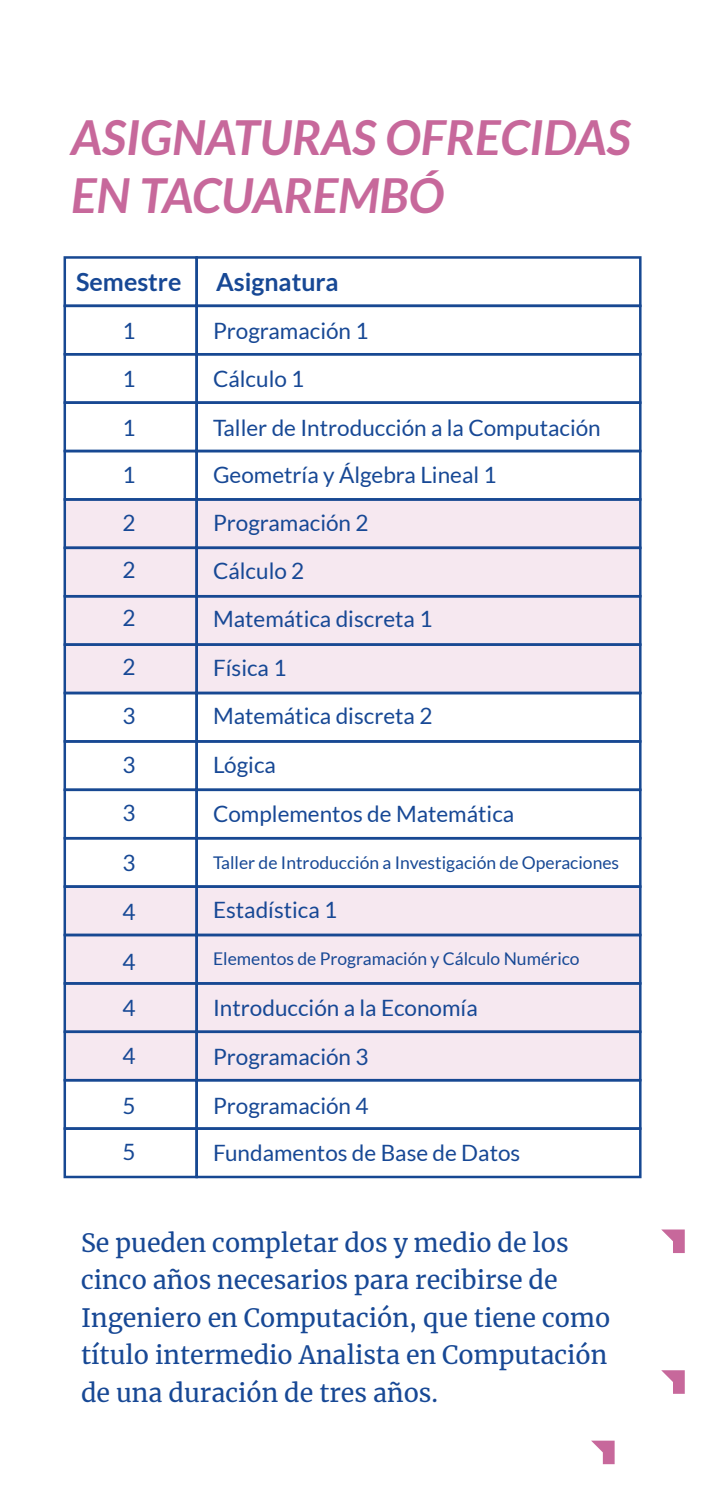
<style>
.page{position:relative;width:703px;height:1489px;background:#fff}
.page>*{position:absolute;margin:0;border:0;box-sizing:border-box;transform-origin:0 0}
.t1{font:italic 700 48.25px/58px "Lato";color:#c7689b}
.t2{font:25px/37.5px "Merriweather";color:#174895}
.t3{font:700 25px "Lato";color:#174895}
.t4{font:22.5px/48.2px "Lato";color:#174895}
.t5{font:17.5px "Lato";color:#174895}
</style>
<div class="page">
<div style="left:65px;top:499px;width:575px;height:194px;background:#f6e8f0"></div>
<div style="left:65px;top:886px;width:575px;height:194px;background:#f6e8f0"></div>
<svg style="left:591px;top:1440px;width:23px;height:23px"></svg>
<svg style="left:661px;top:1370px;width:23px;height:23px"></svg>
<svg style="left:661px;top:1229px;width:23px;height:23px"></svg>
<div style="left:64px;top:256px;width:134px;height:51px;border:2px solid #174892"></div>
<div style="left:64px;top:304px;width:134px;height:51px;border:2px solid #174892"></div>
<div style="left:64px;top:353px;width:134px;height:51px;border:2px solid #174892"></div>
<div style="left:64px;top:401px;width:134px;height:51px;border:2px solid #174892"></div>
<div style="left:64px;top:450px;width:134px;height:50px;border:2px solid #174892"></div>
<div style="left:64px;top:498px;width:134px;height:51px;border:2px solid #174892"></div>
<div style="left:64px;top:546px;width:134px;height:51px;border:2px solid #174892"></div>
<div style="left:64px;top:595px;width:134px;height:51px;border:2px solid #174892"></div>
<div style="left:64px;top:643px;width:134px;height:51px;border:2px solid #174892"></div>
<div style="left:64px;top:691px;width:134px;height:51px;border:2px solid #174892"></div>
<div style="left:64px;top:740px;width:134px;height:51px;border:2px solid #174892"></div>
<div style="left:64px;top:788px;width:134px;height:51px;border:2px solid #174892"></div>
<div style="left:64px;top:837px;width:134px;height:50px;border:2px solid #174892"></div>
<div style="left:64px;top:885px;width:134px;height:51px;border:2px solid #174892"></div>
<div style="left:64px;top:933px;width:134px;height:51px;border:2px solid #174892"></div>
<div style="left:64px;top:982px;width:134px;height:50px;border:2px solid #174892"></div>
<div style="left:64px;top:1030px;width:134px;height:51px;border:2px solid #174892"></div>
<div style="left:64px;top:1078px;width:134px;height:51px;border:2px solid #174892"></div>
<div style="left:64px;top:1127px;width:134px;height:51px;border:2px solid #174892"></div>
<div style="left:195px;top:256px;width:446px;height:51px;border:2px solid #174892"></div>
<div style="left:195px;top:304px;width:446px;height:51px;border:2px solid #174892"></div>
<div style="left:195px;top:353px;width:446px;height:51px;border:2px solid #174892"></div>
<div style="left:195px;top:401px;width:446px;height:51px;border:2px solid #174892"></div>
<div style="left:195px;top:450px;width:446px;height:50px;border:2px solid #174892"></div>
<div style="left:195px;top:498px;width:446px;height:51px;border:2px solid #174892"></div>
<div style="left:195px;top:546px;width:446px;height:51px;border:2px solid #174892"></div>
<div style="left:195px;top:595px;width:446px;height:51px;border:2px solid #174892"></div>
<div style="left:195px;top:643px;width:446px;height:51px;border:2px solid #174892"></div>
<div style="left:195px;top:691px;width:446px;height:51px;border:2px solid #174892"></div>
<div style="left:195px;top:740px;width:446px;height:51px;border:2px solid #174892"></div>
<div style="left:195px;top:788px;width:446px;height:51px;border:2px solid #174892"></div>
<div style="left:195px;top:837px;width:446px;height:50px;border:2px solid #174892"></div>
<div style="left:195px;top:885px;width:446px;height:51px;border:2px solid #174892"></div>
<div style="left:195px;top:933px;width:446px;height:51px;border:2px solid #174892"></div>
<div style="left:195px;top:982px;width:446px;height:50px;border:2px solid #174892"></div>
<div style="left:195px;top:1030px;width:446px;height:51px;border:2px solid #174892"></div>
<div style="left:195px;top:1078px;width:446px;height:51px;border:2px solid #174892"></div>
<div style="left:195px;top:1127px;width:446px;height:51px;border:2px solid #174892"></div>
<h1 class="t1" style="left:71px;top:109px;width:561px">ASIGNATURAS OFRECIDAS<br>EN TACUAREMBÓ</h1>
<p class="t3" style="left:76px;top:268px;width:107px">Semestre</p>
<p class="t3" style="left:216px;top:268px;width:124px">Asignatura</p>
<p class="t4" style="left:122px;top:306px;width:15px">1</p>
<p class="t4" style="left:213px;top:306px;width:389px">Programación 1<br>Cálculo 1<br>Taller de Introducción a la Computación<br>Geometría y Álgebra Lineal 1<br>Programación 2</p>
<p class="t4" style="left:122px;top:354px;width:15px;text-align:justify">1<br>1<br>1<br>2<br>2<br>2<br>2<br>3<br>3<br>3<br>3</p>
<p class="t4" style="left:122px;top:887px;width:15px">4</p>
<p class="t4" style="left:122px;top:939px;width:15px;line-height:45.5px">4<br>4</p>
<p class="t4" style="left:122px;top:1031px;width:15px;line-height:49.2px">4<br>5</p>
<p class="t4" style="left:122px;top:1127px;width:15px">5</p>
<p class="t4" style="left:213px;top:546px;width:221px">Cálculo 2<br>Matemática discreta 1</p>
<p class="t4" style="left:213px;top:643px;width:75px">Física 1</p>
<p class="t4" style="left:213px;top:691px;width:221px;line-height:49.2px">Matemática discreta 2<br>Lógica</p>
<p class="t4" style="left:213px;top:789px;width:303px">Complementos de Matemática</p>
<p class="t5" style="left:213px;top:852px;width:407px">Taller de Introducción a Investigación de Operaciones</p>
<p class="t4" style="left:213px;top:885px;width:126px">Estadística 1</p>
<p class="t5" style="left:213px;top:949px;width:368px">Elementos de Programación y Cálculo Numérico</p>
<p class="t4" style="left:213px;top:983px;width:266px">Introducción a la Economía</p>
<p class="t4" style="left:213px;top:1031px;width:157px;line-height:49.2px">Programación 3<br>Programación 4</p>
<p class="t4" style="left:213px;top:1128px;width:309px">Fundamentos de Base de Datos</p>
<p class="t2" style="left:81px;top:1222px;width:530px">Se pueden completar dos y medio de los cinco años necesarios para recibirse de Ingeniero en Computación, que tiene como título intermedio Analista en Computación de una duración de tres años.</p>
</div>
